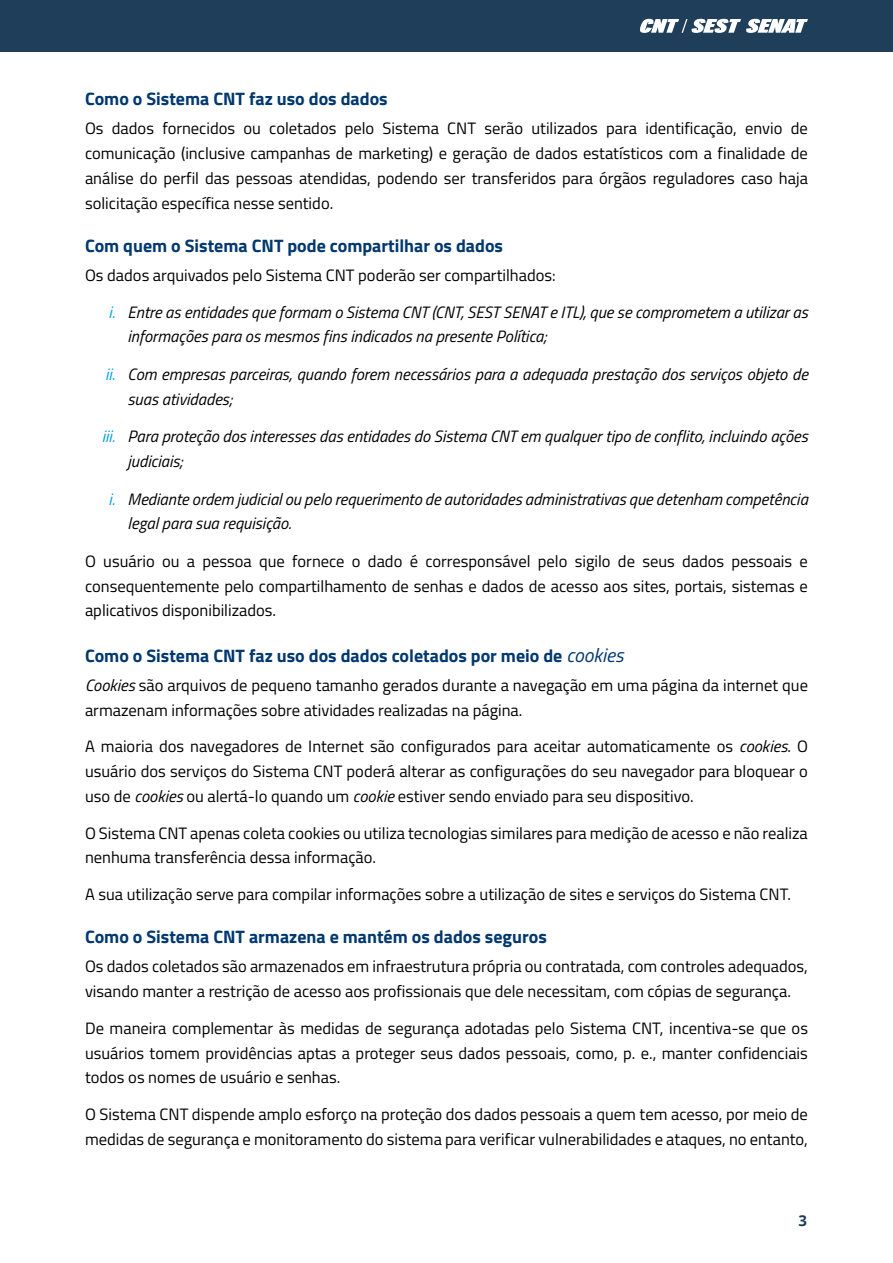
<style>
.page{position:relative;width:893px;height:1263px;background:#fff}
.page>*{position:absolute;margin:0;border:0;box-sizing:border-box;transform-origin:0 0}
.t1{font:700 18px "Titillium Web";color:#003870}
.t2{font:16.5px/24.8px "Titillium Web";color:#000;text-align:justify}
.t3{font:italic 16.5px/24.8px "Titillium Web";color:#000}
.t4{font:700 15px "Open Sans";color:#1e3e59}
.s1{color:#009fe3}
.s2{font-weight:400;font-style:italic;font-size:19.5px}
.s3{font-style:italic}
</style>
<div class="page">
<div style="left:0;top:0;width:893px;height:52px;background:#1e3e59"></div>
<svg style="left:640px;top:19px;width:168px;height:14px"></svg>
<p class="t1" style="left:85px;top:85px;width:304px">Como o Sistema CNT faz uso dos dados</p>
<p class="t2" style="left:85px;top:115px;width:724px">Os dados fornecidos ou coletados pelo Sistema CNT serão utilizados para identificação, envio de comunicação (inclusive campanhas de marketing) e geração de dados estatísticos com a finalidade de análise do perfil das pessoas atendidas, podendo ser transferidos para órgãos reguladores caso haja solicitação específica nesse sentido.</p>
<p class="t1" style="left:85px;top:232px;width:420px">Com quem o Sistema CNT pode compartilhar os dados</p>
<p class="t2" style="left:85px;top:262px;width:472px">Os dados arquivados pelo Sistema CNT poderão ser compartilhados:</p>
<p class="t3" style="left:128px;top:299px;width:682px;text-indent:-19px"><span class="s1">i.</span> Entre as entidades que formam o Sistema CNT (CNT, SEST SENAT e ITL), que se comprometem a utilizar as informações para os mesmos fins indicados na presente Política;</p>
<p class="t3" style="left:128px;top:361px;width:682px;text-indent:-22px"><span class="s1">ii.</span> Com empresas parceiras, quando forem necessários para a adequada prestação dos serviços objeto de suas atividades;</p>
<p class="t3" style="left:128px;top:423px;width:682px;text-indent:-26px"><span class="s1">iii.</span> Para proteção dos interesses das entidades do Sistema CNT em qualquer tipo de conflito, incluindo ações judiciais;</p>
<p class="t3" style="left:128px;top:485px;width:682px;text-indent:-19px"><span class="s1">i.</span> Mediante ordem judicial ou pelo requerimento de autoridades administrativas que detenham competência legal para sua requisição.</p>
<p class="t2" style="left:85px;top:548px;width:724px">O usuário ou a pessoa que fornece o dado é corresponsável pelo sigilo de seus dados pessoais e consequentemente pelo compartilhamento de senhas e dados de acesso aos sites, portais, sistemas e aplicativos disponibilizados.</p>
<p class="t1" style="left:85px;top:642px;width:540px">Como o Sistema CNT faz uso dos dados coletados por meio de <span class="s2">cookies</span></p>
<p class="t2" style="left:85px;top:672px;width:724px"><span class="s3">Cookies</span> são arquivos de pequeno tamanho gerados durante a navegação em uma página da internet que armazenam informações sobre atividades realizadas na página.</p>
<p class="t2" style="left:85px;top:733px;width:724px">A maioria dos navegadores de Internet são configurados para aceitar automaticamente os <span class="s3">cookies</span>. O usuário dos serviços do Sistema CNT poderá alterar as configurações do seu navegador para bloquear o uso de <span class="s3">cookies</span> ou alertá-lo quando um <span class="s3">cookie</span> estiver sendo enviado para seu dispositivo.</p>
<p class="t2" style="left:85px;top:820px;width:724px">O Sistema CNT apenas coleta cookies ou utiliza tecnologias similares para medição de acesso e não realiza nenhuma transferência dessa informação.</p>
<p class="t2" style="left:85px;top:881px;width:707px">A sua utilização serve para compilar informações sobre a utilização de sites e serviços do Sistema CNT.</p>
<p class="t1" style="left:85px;top:923px;width:463px">Como o Sistema CNT armazena e mantém os dados seguros</p>
<p class="t2" style="left:85px;top:953px;width:724px">Os dados coletados são armazenados em infraestrutura própria ou contratada, com controles adequados, visando manter a restrição de acesso aos profissionais que dele necessitam, com cópias de segurança.</p>
<p class="t2" style="left:85px;top:1015px;width:724px">De maneira complementar às medidas de segurança adotadas pelo Sistema CNT, incentiva-se que os usuários tomem providências aptas a proteger seus dados pessoais, como, p. e., manter confidenciais todos os nomes de usuário e senhas.</p>
<p class="t2" style="left:85px;top:1101px;width:724px">O Sistema CNT dispende amplo esforço na proteção dos dados pessoais a quem tem acesso, por meio de medidas de segurança e monitoramento do sistema para verificar vulnerabilidades e ataques, no entanto,</p>
<p class="t4" style="left:799px;top:1210px;width:10px">3</p>
</div>
